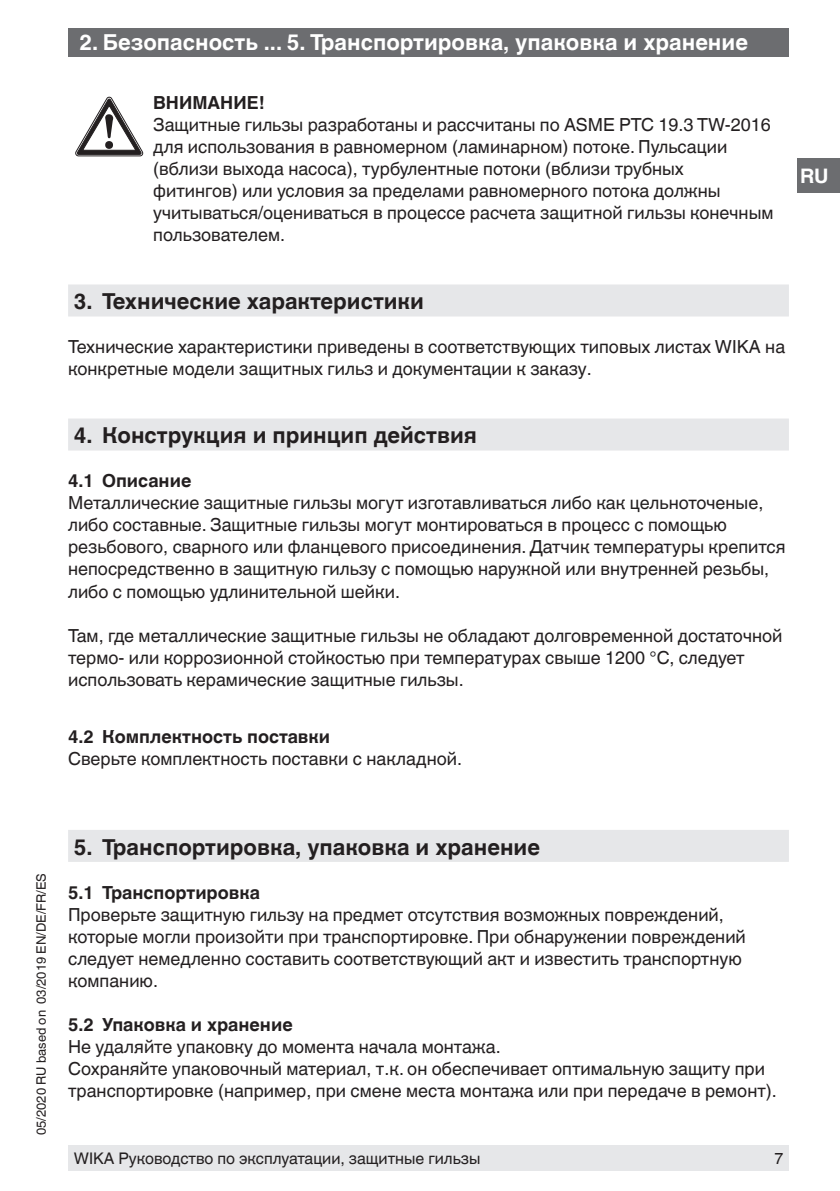
<style>
.page{position:relative;width:840px;height:1191px;background:#fff}
.page>*{position:absolute;margin:0;border:0;box-sizing:border-box;transform-origin:0 0}
.t1{font:700 22px "Helvetica World";color:#231f20}
.t2{font:700 22px "Helvetica World";color:#fff}
.t3{font:700 20px "Helvetica World";color:#fff}
.t4{font:18px/22px "Helvetica World";color:#231f20}
.t5{font:700 18px "Helvetica World";color:#231f20}
.t6{font:16px "Helvetica World";color:#231f20}
.t7{font:13px "Helvetica World";color:#231f20}
</style>
<div class="page">
<div style="left:68px;top:28px;width:720px;height:29px;background:#6c6d70"></div>
<div style="left:68px;top:1145px;width:720px;height:26px;background:#e6e7e9"></div>
<div style="left:797px;top:159px;width:42px;height:34px;background:#6c6d70"></div>
<div style="left:68px;top:284px;width:720px;height:32px;background:#e6e7e9"></div>
<div style="left:68px;top:418px;width:720px;height:32px;background:#e6e7e9"></div>
<div style="left:68px;top:830px;width:720px;height:32px;background:#e6e7e9"></div>
<svg style="left:75px;top:97px;width:68px;height:59px"></svg>
<p class="t2" style="left:79px;top:30px;width:669px">2. Безопасность ... 5. Транспортировка, упаковка и хранение</p>
<p class="t5" style="left:153px;top:93px;width:113px">ВНИМАНИЕ!</p>
<p class="t4" style="left:153px;top:114px;width:621px">Защитные гильзы разработаны и рассчитаны по ASME PTC 19.3 TW-2016 для использования в равномерном (ламинарном) потоке. Пульсации (вблизи выхода насоса), турбулентные потоки (вблизи трубных<br>фитингов) или условия за пределами равномерного потока должны учитываться/оцениваться в процессе расчета защитной гильзы конечным пользователем.</p>
<p class="t3" style="left:799px;top:164px;width:30px">RU</p>
<p class="t1" style="left:74px;top:289px;width:351px">3. Технические характеристики</p>
<p class="t4" style="left:68px;top:336px;width:718px">Технические характеристики приведены в соответствующих типовых листах WIKA на конкретные модели защитных гильз и документации к заказу.</p>
<p class="t1" style="left:74px;top:423px;width:404px">4. Конструкция и принцип действия</p>
<p class="t5" style="left:68px;top:471px;width:125px">4.1 Описание</p>
<p class="t4" style="left:68px;top:492px;width:718px">Металлические защитные гильзы могут изготавливаться либо как цельноточеные, либо составные. Защитные гильзы могут монтироваться в процесс с помощью резьбового, сварного или фланцевого присоединения. Датчик температуры крепится непосредственно в защитную гильзу с помощью наружной или внутренней резьбы, либо с помощью удлинительной шейки.</p>
<p class="t4" style="left:68px;top:624px;width:715px">Там, где металлические защитные гильзы не обладают долговременной достаточной термо- или коррозионной стойкостью при температурах свыше 1200 °C, следует использовать керамические защитные гильзы.</p>
<p class="t5" style="left:68px;top:726px;width:263px">4.2 Комплектность поставки</p>
<p class="t4" style="left:68px;top:747px;width:395px">Сверьте комплектность поставки с накладной.</p>
<p class="t7" style="left:34px;top:1135px;width:264px;rotate:-90deg">05/2020 RU based on 03/2019 EN/DE/FR/ES</p>
<p class="t1" style="left:74px;top:834px;width:467px">5. Транспортировка, упаковка и хранение</p>
<p class="t5" style="left:68px;top:882px;width:193px">5.1 Транспортировка</p>
<p class="t4" style="left:68px;top:903px;width:679px">Проверьте защитную гильзу на предмет отсутствия возможных повреждений, которые могли произойти при транспортировке. При обнаружении повреждений следует немедленно составить соответствующий акт и известить транспортную компанию.</p>
<p class="t5" style="left:68px;top:1014px;width:226px">5.2 Упаковка и хранение</p>
<p class="t4" style="left:68px;top:1035px;width:710px">Не удаляйте упаковку до момента начала монтажа.<br>Сохраняйте упаковочный материал, т.к. он обеспечивает оптимальную защиту при транспортировке (например, при смене места монтажа или при передаче в ремонт).</p>
<p class="t6" style="left:74px;top:1149px;width:408px">WIKA Руководство по эксплуатации, защитные гильзы</p>
<p class="t6" style="left:773px;top:1149px;width:10px">7</p>
</div>
